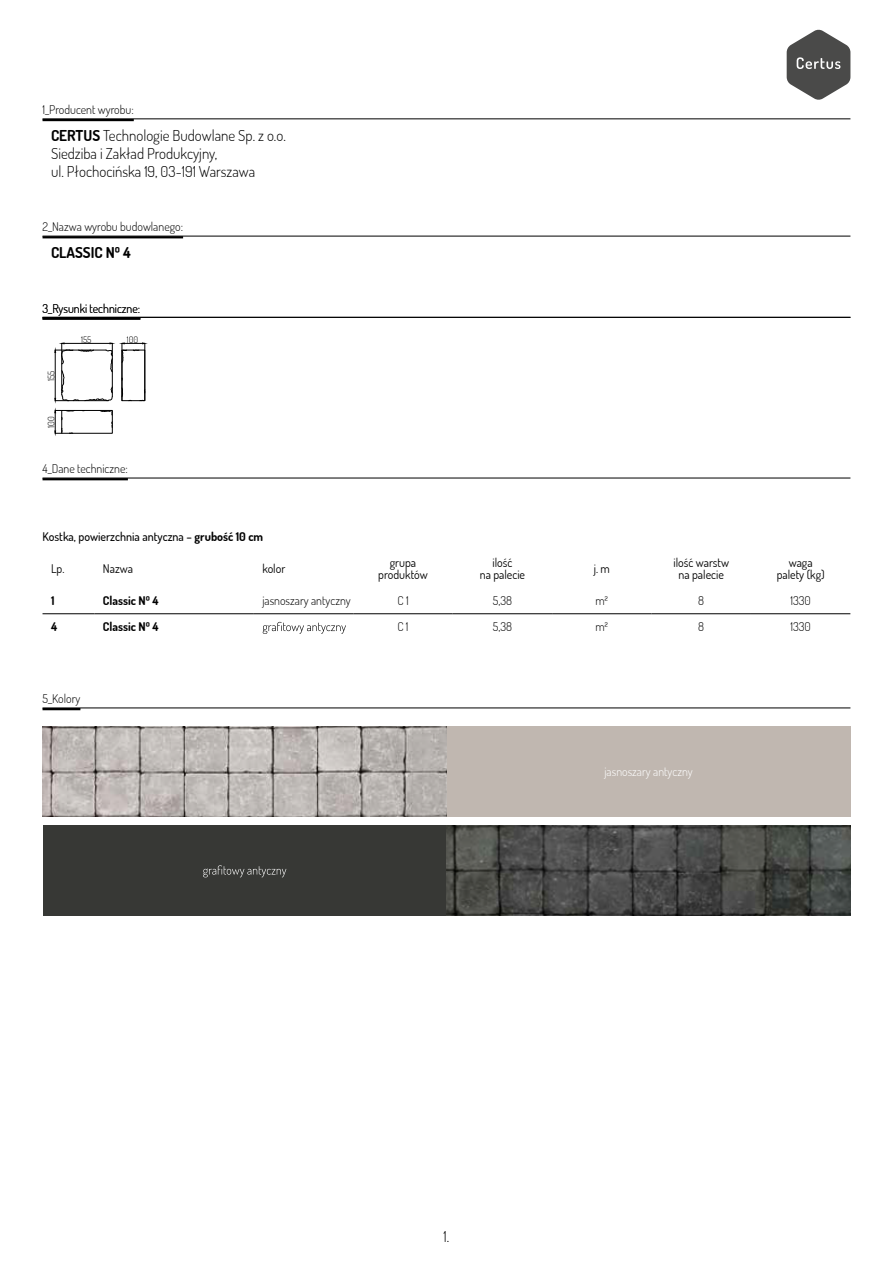
<style>
.page{position:relative;width:893px;height:1263px;background:#fff}
.page>*{position:absolute;margin:0;border:0;box-sizing:border-box;transform-origin:0 0}
.t1{font:300 15px/18px "Dosis";color:#000}
.t2{font:700 15px "Dosis";color:#000}
.t3{font:300 12px "Dosis";color:#000}
.t4{font:12px/12px "Dosis";color:#000;text-align:center}
.t5{font:500 12px "Dosis";color:#000}
.t6{font:700 12px "Dosis";color:#000}
.t7{font:300 12px "Dosis";color:#fff}
.t8{font:300 9px "Dosis";color:#000}
.s1{font-weight:700}
</style>
<div class="page">
<svg style="left:787px;top:30px;width:63px;height:70px"></svg>
<hr style="left:43px;top:119px;width:807px;height:1px;background:#000">
<hr style="left:43px;top:119px;width:91px;height:2px;background:#000">
<hr style="left:43px;top:236px;width:807px;height:1px;background:#000">
<hr style="left:43px;top:236px;width:140px;height:2px;background:#000">
<hr style="left:43px;top:478px;width:807px;height:1px;background:#000">
<hr style="left:43px;top:478px;width:85px;height:2px;background:#000">
<hr style="left:43px;top:613px;width:51px;height:1px;background:#000">
<hr style="left:94px;top:613px;width:160px;height:1px;background:#000">
<hr style="left:254px;top:613px;width:99px;height:1px;background:#000">
<hr style="left:353px;top:613px;width:100px;height:1px;background:#000">
<hr style="left:453px;top:613px;width:99px;height:1px;background:#000">
<hr style="left:552px;top:613px;width:99px;height:1px;background:#000">
<hr style="left:651px;top:613px;width:100px;height:1px;background:#000">
<hr style="left:751px;top:613px;width:99px;height:1px;background:#000">
<svg style="left:263px;top:622px;width:83px;height:12px"></svg>
<hr style="left:43px;top:708px;width:807px;height:1px;background:#000">
<hr style="left:43px;top:708px;width:37px;height:2px;background:#000">
<div style="left:444px;top:727px;width:407px;height:90px;background:#c0b7b0"></div>
<img style="left:43px;top:727px;width:403px;height:90px">
<hr style="left:43px;top:317px;width:807px;height:1px;background:#000">
<hr style="left:43px;top:317px;width:97px;height:3px;background:#000">
<hr style="left:66px;top:350px;width:40px;height:1px;background:#000">
<hr style="left:61px;top:354px;width:1px;height:41px;background:#000">
<hr style="left:68px;top:400px;width:40px;height:1px;background:#000">
<hr style="left:112px;top:356px;width:1px;height:40px;background:#000">
<svg style="left:86px;top:387px;width:27px;height:14px"></svg>
<svg style="left:100px;top:410px;width:13px;height:5px"></svg>
<svg style="left:55px;top:410px;width:20px;height:24px"></svg>
<div style="left:122px;top:350px;width:23px;height:51px;border:1px solid #000"></div>
<svg style="left:123px;top:350px;width:4px;height:13px"></svg>
<hr style="left:122px;top:343px;width:1px;height:58px;background:#000">
<hr style="left:145px;top:343px;width:1px;height:58px;background:#000">
<svg style="left:123px;top:343px;width:22px;height:1px"></svg>
<hr style="left:64px;top:343px;width:46px;height:1px;background:#000">
<svg style="left:106px;top:343px;width:7px;height:29px"></svg>
<hr style="left:55px;top:352px;width:1px;height:46px;background:#000">
<svg style="left:55px;top:343px;width:39px;height:21px"></svg>
<svg style="left:55px;top:370px;width:24px;height:31px"></svg>
<div style="left:43px;top:826px;width:404px;height:90px;background:#373835"></div>
<svg style="left:203px;top:865px;width:83px;height:12px"></svg>
<img style="left:447px;top:826px;width:403px;height:90px">
<p class="t3" style="left:43px;top:102px;width:93px">1_Producent wyrobu:</p>
<p class="t1" style="left:51px;top:125px;width:236px"><span class="s1">CERTUS</span> Technologie Budowlane Sp. z o.o.<br>Siedziba i Zakład Produkcyjny,<br>ul. Płochocińska 19, 03-191 Warszawa</p>
<p class="t3" style="left:43px;top:219px;width:142px">2_Nazwa wyrobu budowlanego:</p>
<p class="t2" style="left:51px;top:242px;width:81px">CLASSIC N⁰ 4</p>
<p class="t3" style="left:43px;top:300px;width:99px">3_Rysunki techniczne:</p>
<p class="t8" style="left:81px;top:333px;width:12px">155</p>
<p class="t8" style="left:45px;top:381px;width:12px;rotate:-90deg">155</p>
<p class="t8" style="left:45px;top:428px;width:13px;rotate:-90deg">100</p>
<p class="t8" style="left:127px;top:333px;width:13px">100</p>
<p class="t3" style="left:43px;top:461px;width:87px">4_Dane techniczne:</p>
<p class="t5" style="left:43px;top:529px;width:222px">Kostka, powierzchnia antyczna – <span class="s1">grubość 10 cm</span></p>
<p class="t4" style="left:51px;top:562px;width:15px">Lp.</p>
<p class="t4" style="left:103px;top:562px;width:32px">Nazwa</p>
<p class="t4" style="left:262px;top:562px;width:25px">kolor</p>
<p class="t4" style="left:378px;top:556px;width:51px">grupa produktów</p>
<p class="t4" style="left:480px;top:556px;width:47px">ilość<br>na palecie</p>
<p class="t4" style="left:594px;top:562px;width:18px">j. m</p>
<p class="t4" style="left:673px;top:556px;width:57px">ilość warstw na palecie</p>
<p class="t4" style="left:777px;top:556px;width:50px">waga palety (kg)</p>
<p class="t6" style="left:51px;top:593px;width:5px">1</p>
<p class="t6" style="left:103px;top:593px;width:57px">Classic N⁰ 4</p>
<p class="t3" style="left:262px;top:593px;width:90px">jasnoszary antyczny</p>
<p class="t3" style="left:397px;top:593px;width:13px">C 1</p>
<p class="t3" style="left:493px;top:593px;width:21px">5,38</p>
<p class="t3" style="left:595px;top:593px;width:14px">m²</p>
<p class="t3" style="left:698px;top:593px;width:7px">8</p>
<p class="t3" style="left:790px;top:593px;width:22px">1330</p>
<p class="t6" style="left:51px;top:618px;width:8px">4</p>
<p class="t6" style="left:103px;top:618px;width:57px">Classic N⁰ 4</p>
<p class="t3" style="left:397px;top:618px;width:13px">C 1</p>
<p class="t3" style="left:493px;top:618px;width:21px">5,38</p>
<p class="t3" style="left:595px;top:618px;width:14px">m²</p>
<p class="t3" style="left:698px;top:618px;width:7px">8</p>
<p class="t3" style="left:790px;top:618px;width:22px">1330</p>
<p class="t3" style="left:43px;top:691px;width:39px">5_Kolory</p>
<p class="t7" style="left:604px;top:763px;width:90px">jasnoszary antyczny</p>
<p class="t1" style="left:444px;top:1226px;width:7px">1.</p>
</div>
